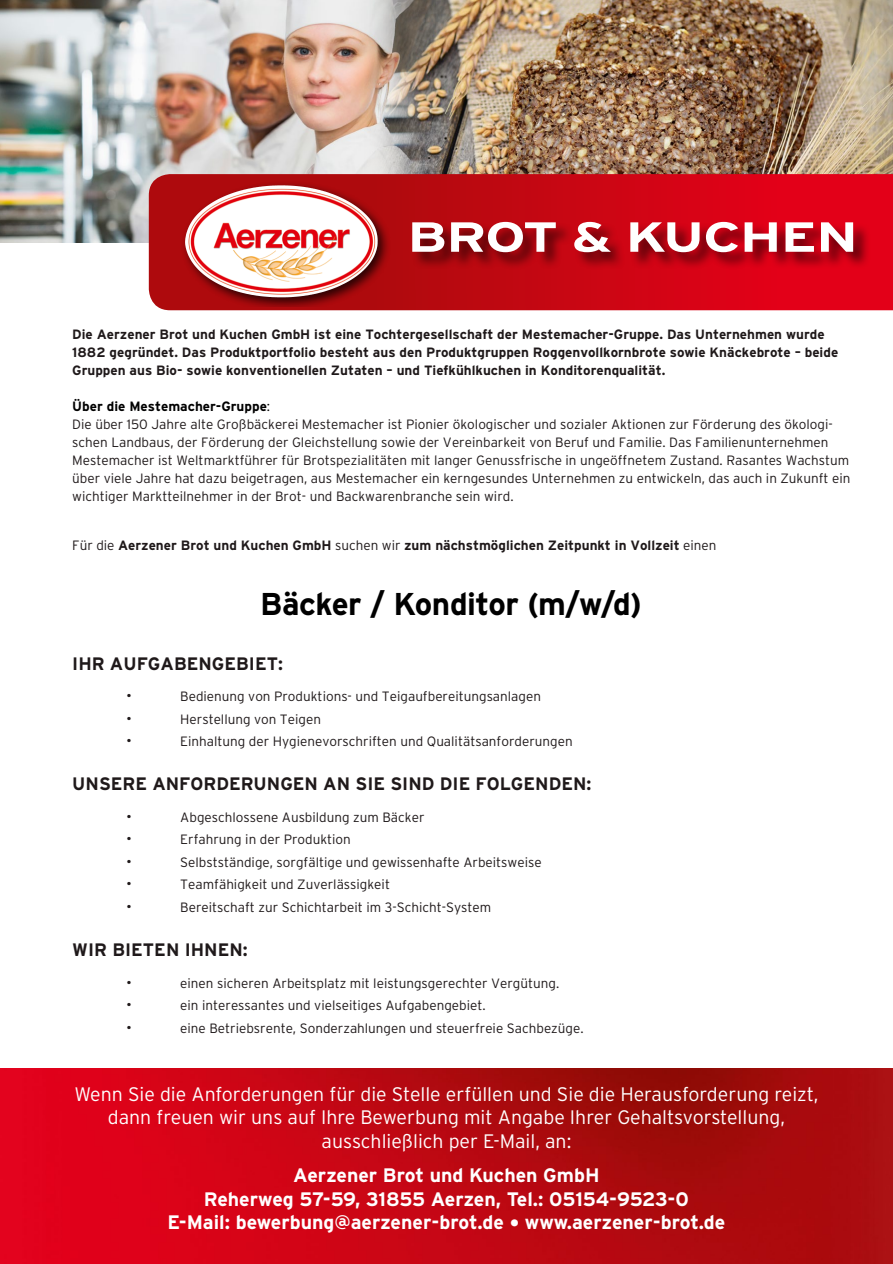
<style>
.page{position:relative;width:893px;height:1264px;background:#fff}
.page>*{position:absolute;margin:0;border:0;box-sizing:border-box;transform-origin:0 0}
.t1{font:700 42px "Interstate";letter-spacing:-.025em;color:#fff;scale:1.35 1}
.t2{font:700 31.5px "Interstate";letter-spacing:-.015em;color:#000}
.t3{font:300 19.5px/23.4px "Interstate";color:#fff;text-align:center}
.t4{font:700 19.5px/23.4px "Interstate";color:#fff;text-align:center}
.t5{font:700 18px "Interstate";color:#1f191a}
.t6{font:300 15px "Interstate";color:#1f191a;scale:1.05 1}
.t7{font:300 13.5px/18px "Interstate";color:#1f191a}
.t8{font:700 13.5px/18px "Interstate";color:#1f191a}
.s1{font-weight:700;color:#000}
.s2{color:#000}
.s3{font-weight:300}
</style>
<div class="page">
<img style="left:0;top:0;width:361px;height:242px">
<img style="left:361px;top:0;width:532px;height:174px">
<svg style="left:149px;top:174px;width:744px;height:136px;background:#cb0614"></svg>
<div style="left:181px;top:181px;width:210px;height:125px;background:#000;opacity:.75"></div>
<img style="left:213px;top:185px;width:70px;height:17px">
<img style="left:0;top:1068px;width:893px;height:195px">
<div style="left:412px;top:222px;width:459px;height:48px;background:#000;opacity:.55"></div>
<h1 class="t1" style="left:407px;top:211px;width:336px">BROT &amp; KUCHEN</h1>
<p class="t8" style="left:72px;top:325px;width:767px">Die Aerzener Brot und Kuchen GmbH ist eine Tochtergesellschaft der Mestemacher-Gruppe. Das Unternehmen wurde<br>1882 gegründet. Das Produktportfolio besteht aus den Produktgruppen Roggenvollkornbrote sowie Knäckebrote – beide<br>Gruppen aus Bio- sowie konventionellen Zutaten – und Tiefkühlkuchen in Konditorenqualität.</p>
<p class="t7" style="left:72px;top:397px;width:780px"><span class="s1">Über die Mestemacher-Gruppe</span><span class="s2">:<br></span>Die über 150 Jahre alte Großbäckerei Mestemacher ist Pionier ökologischer und sozialer Aktionen zur Förderung des ökologi&shy;schen Landbaus, der Förderung der Gleichstellung sowie der Vereinbarkeit von Beruf und Familie. Das Familienunternehmen Mestemacher ist Weltmarktführer für Brotspezialitäten mit langer Genussfrische in ungeöffnetem Zustand. Rasantes Wachstum über viele Jahre hat dazu beigetragen, aus Mestemacher ein kerngesundes Unternehmen zu entwickeln, das auch in Zukunft ein wichtiger Marktteilnehmer in der Brot- und Backwarenbranche sein wird.</p>
<p class="t8" style="left:72px;top:535px;width:646px"><span class="s3">Für die</span> Aerzener Brot und Kuchen GmbH <span class="s3">suchen wir</span> zum nächstmöglichen Zeitpunkt in Vollzeit <span class="s3">einen</span></p>
<h2 class="t2" style="left:260px;top:584px;width:383px">Bäcker / Konditor (m/w/d)</h2>
<h3 class="t5" style="left:72px;top:652px;width:212px">IHR AUFGABENGEBIET:</h3>
<p class="t6" style="left:126px;top:686px;width:7px">•</p>
<p class="t7" style="left:180px;top:687px;width:362px">Bedienung von Produktions- und Teigaufbereitungsanlagen</p>
<p class="t6" style="left:126px;top:709px;width:7px">•</p>
<p class="t7" style="left:180px;top:709px;width:142px">Herstellung von Teigen</p>
<p class="t6" style="left:126px;top:731px;width:7px">•</p>
<p class="t7" style="left:180px;top:732px;width:394px">Einhaltung der Hygienevorschriften und Qualitätsanforderungen</p>
<h3 class="t5" style="left:72px;top:773px;width:521px">UNSERE ANFORDERUNGEN AN SIE SIND DIE FOLGENDEN:</h3>
<p class="t6" style="left:126px;top:807px;width:7px">•</p>
<p class="t7" style="left:180px;top:807px;width:246px">Abgeschlossene Ausbildung zum Bäcker</p>
<p class="t6" style="left:126px;top:829px;width:7px">•</p>
<p class="t7" style="left:180px;top:830px;width:172px">Erfahrung in der Produktion</p>
<p class="t6" style="left:126px;top:852px;width:7px">•</p>
<p class="t7" style="left:180px;top:852px;width:363px">Selbstständige, sorgfältige und gewissenhafte Arbeitsweise</p>
<p class="t6" style="left:126px;top:874px;width:7px">•</p>
<p class="t7" style="left:180px;top:875px;width:211px">Teamfähigkeit und Zuverlässigkeit</p>
<p class="t6" style="left:126px;top:897px;width:7px">•</p>
<p class="t7" style="left:180px;top:897px;width:313px">Bereitschaft zur Schichtarbeit im 3-Schicht-System</p>
<h3 class="t5" style="left:72px;top:938px;width:177px">WIR BIETEN IHNEN:</h3>
<p class="t6" style="left:126px;top:973px;width:7px">•</p>
<p class="t7" style="left:180px;top:973px;width:380px">einen sicheren Arbeitsplatz mit leistungsgerechter Vergütung.</p>
<p class="t6" style="left:126px;top:995px;width:7px">•</p>
<p class="t7" style="left:180px;top:996px;width:307px">ein interessantes und vielseitiges Aufgabengebiet.</p>
<p class="t6" style="left:126px;top:1018px;width:7px">•</p>
<p class="t7" style="left:180px;top:1018px;width:405px">eine Betriebsrente, Sonderzahlungen und steuerfreie Sachbezüge.</p>
<h3 class="t3" style="left:74px;top:1081px;width:746px">Wenn Sie die Anforderungen für die Stelle erfüllen und Sie die Herausforderung reizt, dann freuen wir uns auf Ihre Bewerbung mit Angabe Ihrer Gehaltsvorstellung, ausschließlich per E-Mail, an:</h3>
<h3 class="t4" style="left:168px;top:1163px;width:559px">Aerzener Brot und Kuchen GmbH<br>Reherweg 57-59, 31855 Aerzen, Tel.: 05154-9523-0<br>E-Mail: bewerbung@aerzener-brot.de • www.aerzener-brot.de</h3>
</div>
